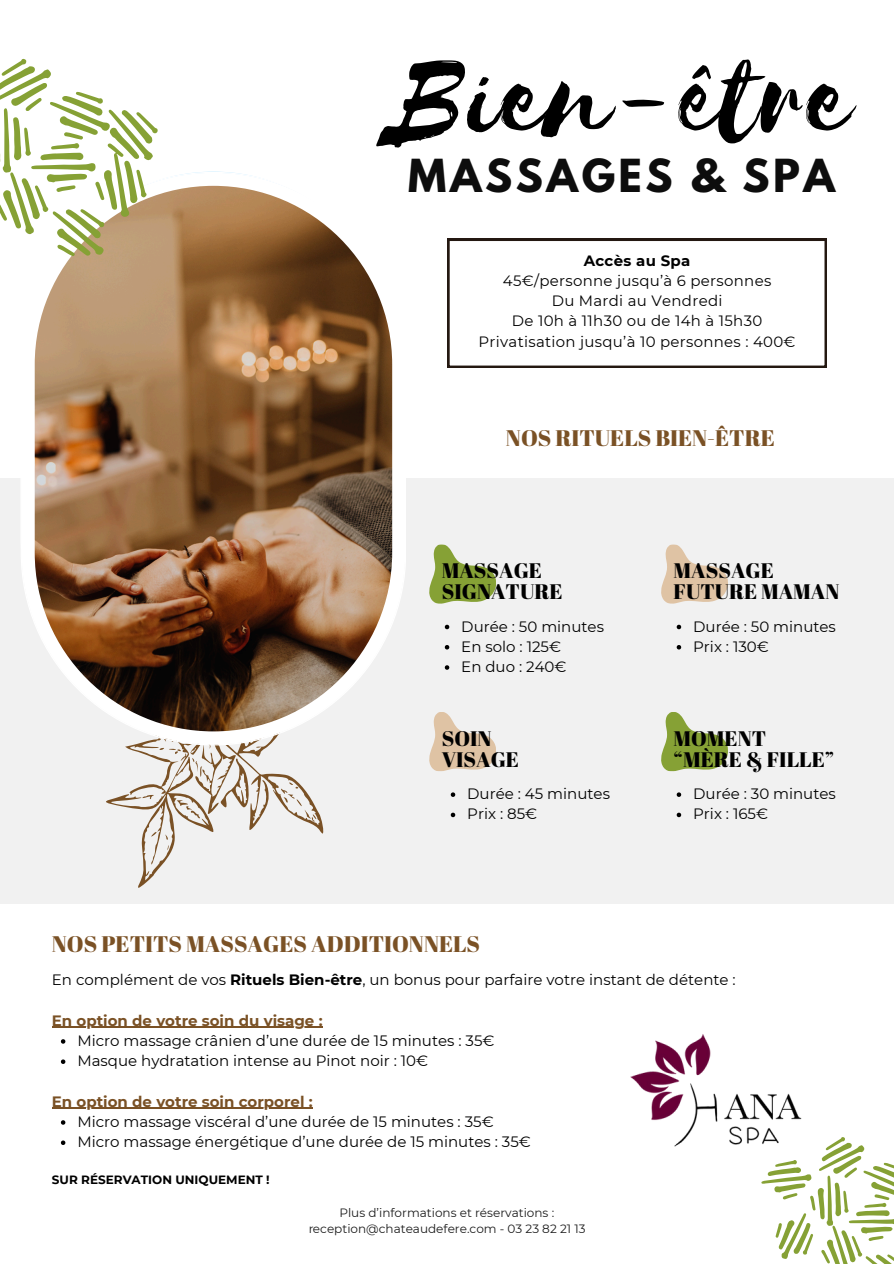
<style>
.page{position:relative;width:894px;height:1264px;background:#fff}
.page>*{position:absolute;margin:0;border:0;box-sizing:border-box;transform-origin:0 0}
.t1{font:132.75px "Selima";letter-spacing:.01em;color:#000}
.t2{font:700 40.35px "League Spartan";letter-spacing:.085em;color:#000}
.t3{font:22.5px "Abril Fatface";color:#7a5125}
.t4{font:21px/21.3px "Abril Fatface";color:#000}
.t5{font:15px "Montserrat";color:#000}
.t6{font:15px/20.2px "Montserrat";letter-spacing:.02em;color:#000;text-align:center}
.t7{font:700 15px "Montserrat";color:#7a5125}
.t8{font:12px/16px "Montserrat";color:#000;text-align:center}
.t9{font:700 12px "Montserrat";color:#000}
.s1{font-weight:700}
</style>
<div class="page">
<div style="left:0;top:478px;width:893px;height:425px;background:#f1f1f1"></div>
<svg style="left:429px;top:544px;width:67px;height:60px"></svg>
<svg style="left:429px;top:712px;width:67px;height:60px"></svg>
<svg style="left:106px;top:745px;width:218px;height:143px"></svg>
<svg style="left:761px;top:1137px;width:132px;height:126px"></svg>
<svg style="left:447px;top:239px;width:379px;height:129px"></svg>
<svg style="left:661px;top:712px;width:67px;height:60px"></svg>
<svg style="left:661px;top:544px;width:67px;height:60px"></svg>
<hr style="left:52px;top:1026px;width:270px;height:1px;background:#7a5125">
<svg style="left:61px;top:1039px;width:4px;height:4px"></svg>
<svg style="left:61px;top:1059px;width:4px;height:4px"></svg>
<hr style="left:52px;top:1107px;width:261px;height:1px;background:#7a5125">
<svg style="left:61px;top:1120px;width:4px;height:4px"></svg>
<svg style="left:61px;top:1140px;width:4px;height:4px"></svg>
<img style="left:630px;top:1034px;width:173px;height:131px">
<svg style="left:444px;top:624px;width:5px;height:5px"></svg>
<svg style="left:444px;top:645px;width:5px;height:4px"></svg>
<svg style="left:444px;top:665px;width:5px;height:4px"></svg>
<svg style="left:450px;top:792px;width:5px;height:5px"></svg>
<svg style="left:450px;top:812px;width:5px;height:5px"></svg>
<svg style="left:676px;top:792px;width:5px;height:5px"></svg>
<svg style="left:676px;top:812px;width:5px;height:5px"></svg>
<svg style="left:676px;top:624px;width:5px;height:5px"></svg>
<svg style="left:676px;top:645px;width:5px;height:4px"></svg>
<img style="left:21px;top:172px;width:385px;height:573px">
<svg style="left:0;top:59px;width:158px;height:197px"></svg>
<p class="t1" style="left:394px;top:26px;width:460px">Bien-être</p>
<h2 class="t2" style="left:408px;top:155px;width:428px">MASSAGES &amp; SPA</h2>
<h1 class="t6" style="left:478px;top:250px;width:318px"><span class="s1">Accès au Spa<br></span>45€/personne jusqu’à 6 personnes<br>Du Mardi au Vendredi<br>De 10h à 11h30 ou de 14h à 15h30<br>Privatisation jusqu’à 10 personnes : 400€</h1>
<h3 class="t3" style="left:506px;top:422px;width:270px">NOS RITUELS BIEN-ÊTRE</h3>
<h3 class="t4" style="left:441px;top:559px;width:122px">MASSAGE<br>SIGNATURE</h3>
<p class="t4" style="left:673px;top:559px;width:167px">MASSAGE<br>FUTURE MAMAN</p>
<p class="t5" style="left:461px;top:617px;width:144px">Durée : 50 minutes</p>
<p class="t5" style="left:461px;top:637px;width:101px">En solo : 125€</p>
<p class="t5" style="left:461px;top:657px;width:107px">En duo : 240€</p>
<h3 class="t5" style="left:693px;top:617px;width:144px">Durée : 50 minutes</h3>
<p class="t5" style="left:693px;top:637px;width:77px">Prix : 130€</p>
<p class="t4" style="left:441px;top:727px;width:79px">SOIN<br>VISAGE</p>
<p class="t4" style="left:673px;top:727px;width:162px">MOMENT “MÈRE &amp; FILLE”</p>
<p class="t5" style="left:467px;top:784px;width:144px">Durée : 45 minutes</p>
<h3 class="t5" style="left:467px;top:805px;width:71px">Prix : 85€</h3>
<p class="t5" style="left:693px;top:784px;width:144px">Durée : 30 minutes</p>
<p class="t5" style="left:693px;top:805px;width:76px">Prix : 165€</p>
<h5 class="t3" style="left:52px;top:928px;width:429px">NOS PETITS MASSAGES ADDITIONNELS</h5>
<p class="t5" style="left:52px;top:970px;width:685px">En complément de vos <span class="s1">Rituels Bien-être</span>, un bonus pour parfaire votre instant de détente :</p>
<h2 class="t7" style="left:52px;top:1011px;width:272px">En option de votre soin du visage :</h2>
<p class="t5" style="left:77px;top:1031px;width:418px">Micro massage crânien d’une durée de 15 minutes : 35€</p>
<h5 class="t5" style="left:77px;top:1051px;width:352px">Masque hydratation intense au Pinot noir : 10€</h5>
<h3 class="t7" style="left:52px;top:1092px;width:262px">En option de votre soin corporel :</h3>
<p class="t5" style="left:77px;top:1112px;width:418px">Micro massage viscéral d’une durée de 15 minutes : 35€</p>
<p class="t5" style="left:77px;top:1132px;width:455px">Micro massage énergétique d’une durée de 15 minutes : 35€</p>
<h4 class="t9" style="left:52px;top:1172px;width:219px">SUR RÉSERVATION UNIQUEMENT !</h4>
<p class="t8" style="left:308px;top:1204px;width:279px">Plus d’informations et réservations : reception@chateaudefere.com - 03 23 82 21 13</p>
</div>
